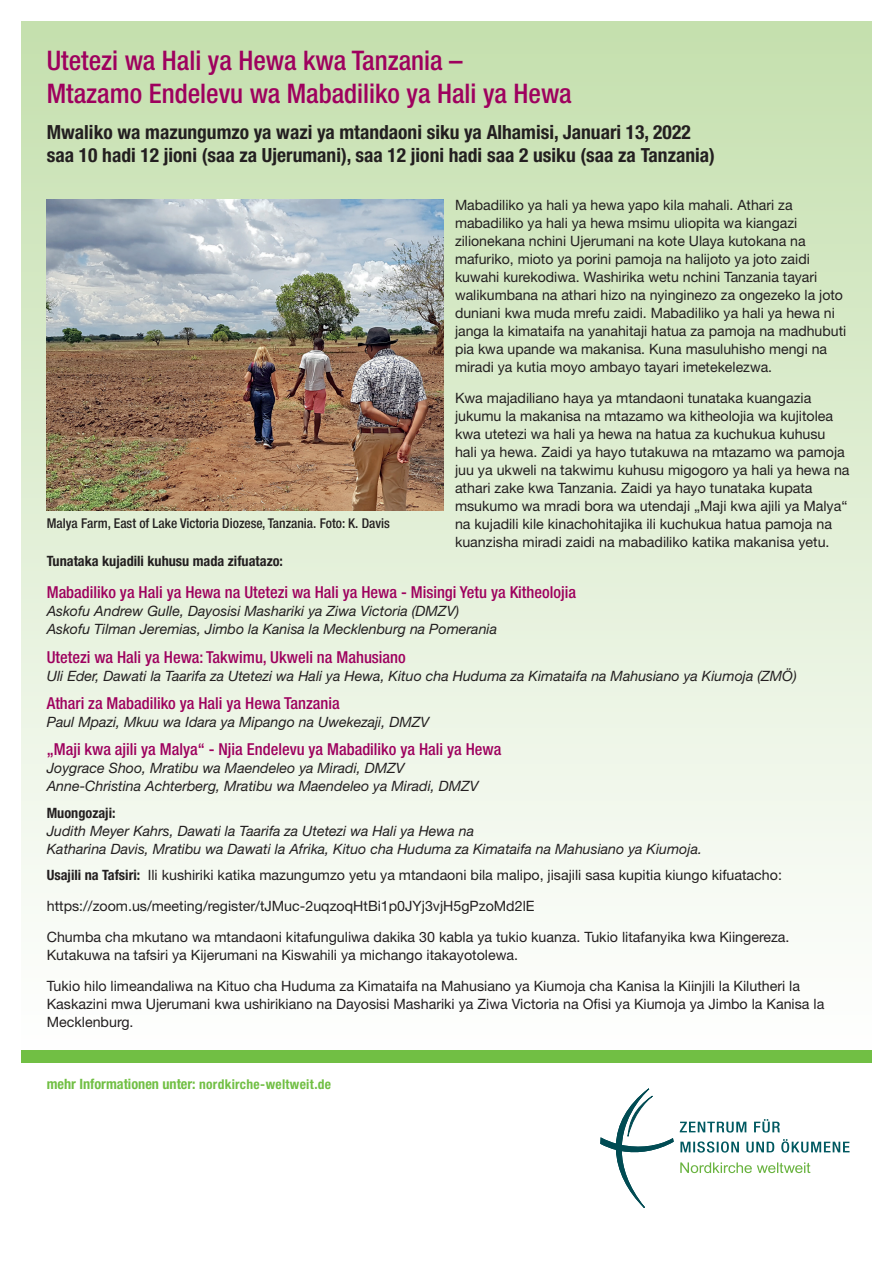
<style>
.page{position:relative;width:893px;height:1263px;background:#fff}
.page>*{position:absolute;margin:0;border:0;box-sizing:border-box;transform-origin:0 0}
.t1{font:500 condensed 27px/32.4px "Helvetica Neue LT Pro";color:#9e015e}
.t2{font:700 condensed 19.5px/23.4px "Helvetica Neue LT Pro";color:#231f20}
.t3{font:500 condensed 16.5px "Helvetica Neue LT Pro";color:#9e015e}
.t4{font:14.25px/18px "Helvetica Neue LT Pro";color:#231f20}
.t5{font:italic 14.25px/18px "Helvetica Neue LT Pro";color:#231f20}
.t6{font:700 condensed 14.25px "Helvetica Neue LT Pro";color:#231f20}
.t7{font:700 condensed 14.25px "Helvetica Neue LT Pro";color:#71bf44}
.t8{font:500 condensed 13.5px "Helvetica Neue LT Pro";color:#231f20}
.s1{font-weight:700;font-stretch:condensed}
.s2{font-size:13.5px}
</style>
<div class="page">
<div style="left:21px;top:1050px;width:851px;height:13px;background:#71bf44"></div>
<svg style="left:600px;top:1089px;width:74px;height:119px"></svg>
<svg style="left:680px;top:1139px;width:169px;height:13px"></svg>
<svg style="left:680px;top:1119px;width:100px;height:13px"></svg>
<svg style="left:680px;top:1162px;width:130px;height:11px"></svg>
<div style="left:21px;top:21px;width:851px;height:1029px;background:linear-gradient(to bottom,#c5e0ae,#fff)"></div>
<img style="left:47px;top:200px;width:397px;height:310px">
<h1 class="t1" style="left:47px;top:44px;width:526px">Utetezi wa Hali ya Hewa kwa Tanzania –<br>Mtazamo Endelevu wa Mabadiliko ya Hali ya Hewa</h1>
<h2 class="t2" style="left:47px;top:120px;width:670px">Mwaliko wa mazungumzo ya wazi ya mtandaoni siku ya Alhamisi, Januari 13, 2022 saa 10 hadi 12 jioni (saa za Ujerumani), saa 12 jioni hadi saa 2 usiku (saa za Tanzania)</h2>
<p class="t8" style="left:47px;top:516px;width:345px">Malya Farm, East of Lake Victoria Diozese, Tanzania. Foto: K. Davis</p>
<p class="t4" style="left:455px;top:196px;width:393px">Mabadiliko ya hali ya hewa yapo kila mahali. Athari za mabadiliko ya hali ya hewa msimu uliopita wa kiangazi zilionekana nchini Ujerumani na kote Ulaya kutokana na mafuriko, mioto ya porini pamoja na halijoto ya joto zaidi kuwahi kurekodiwa. Washirika wetu nchini Tanzania tayari walikumbana na athari hizo na nyinginezo za ongezeko la joto duniani kwa muda mrefu zaidi. Mabadiliko ya hali ya hewa ni janga la kimataifa na yanahitaji hatua za pamoja na madhubuti pia kwa upande wa makanisa. Kuna masuluhisho mengi na miradi ya kutia moyo ambayo tayari imetekelezwa.</p>
<p class="t4" style="left:455px;top:388px;width:396px">Kwa majadiliano haya ya mtandaoni tunataka kuangazia jukumu la makanisa na mtazamo wa kitheolojia wa kujitolea kwa utetezi wa hali ya hewa na hatua za kuchukua kuhusu hali ya hewa. Zaidi ya hayo tutakuwa na mtazamo wa pamoja juu ya ukweli na takwimu kuhusu migogoro ya hali ya hewa na athari zake kwa Tanzania. Zaidi ya hayo tunataka kupata msukumo wa mradi bora wa utendaji „Maji kwa ajili ya Malya“ na kujadili kile kinachohitajika ili kuchukua hatua pamoja na kuanzisha miradi zaidi na mabadiliko katika makanisa yetu.</p>
<p class="t6" style="left:47px;top:552px;width:238px">Tunataka kujadili kuhusu mada zifuatazo:</p>
<p class="t3" style="left:47px;top:583px;width:531px">Mabadiliko ya Hali ya Hewa na Utetezi wa Hali ya Hewa - Misingi Yetu ya Kitheolojia</p>
<p class="t5" style="left:47px;top:602px;width:452px">Askofu Andrew Gulle, Dayosisi Mashariki ya Ziwa Victoria (DMZV)<br>Askofu Tilman Jeremias, Jimbo la Kanisa la Mecklenburg na Pomerania</p>
<p class="t3" style="left:47px;top:647px;width:361px">Utetezi wa Hali ya Hewa: Takwimu, Ukweli na Mahusiano</p>
<p class="t5" style="left:47px;top:666px;width:751px">Uli Eder, Dawati la Taarifa za Utetezi wa Hali ya Hewa, Kituo cha Huduma za Kimataifa na Mahusiano ya Kiumoja (ZMÖ)</p>
<p class="t3" style="left:47px;top:693px;width:294px">Athari za Mabadiliko ya Hali ya Hewa Tanzania</p>
<p class="t5" style="left:47px;top:713px;width:384px">Paul Mpazi, Mkuu wa Idara ya Mipango na Uwekezaji, DMZV</p>
<p class="t3" style="left:47px;top:740px;width:456px">„Maji kwa ajili ya Malya“ - Njia Endelevu ya Mabadiliko ya Hali ya Hewa</p>
<p class="t5" style="left:47px;top:759px;width:433px">Joygrace Shoo, Mratibu wa Maendeleo ya Miradi, DMZV<br>Anne-Christina Achterberg, Mratibu wa Maendeleo ya Miradi, DMZV</p>
<p class="t6" style="left:47px;top:804px;width:70px">Muongozaji:</p>
<p class="t5" style="left:47px;top:821px;width:657px">Judith Meyer Kahrs, Dawati la Taarifa za Utetezi wa Hali ya Hewa na<br>Katharina Davis, Mratibu wa Dawati la Afrika, Kituo cha Huduma za Kimataifa na Mahusiano ya Kiumoja.</p>
<p class="t4" style="left:47px;top:859px;width:744px;line-height:30.8px"><span class="s1">Usajili na Tafsiri:</span> Ili kushiriki katika mazungumzo yetu ya mtandaoni bila malipo, jisajili sasa kupitia kiungo kifuatacho: https://zoom.us/meeting/register/tJMuc-2uqzoqHtBi1p0JYj3vjH5gPzoMd2lE<br>Chumba cha mkutano wa mtandaoni kitafunguliwa dakika 30 kabla ya tukio kuanza. Tukio litafanyika kwa Kiingereza.</p>
<p class="t4" style="left:47px;top:939px;width:755px;line-height:30.8px">Kutakuwa na tafsiri ya Kijerumani na Kiswahili ya michango itakayotolewa.<br>Tukio hilo limeandaliwa na Kituo cha Huduma za Kimataifa na Mahusiano ya Kiumoja cha Kanisa la Kiinjili la Kilutheri la</p>
<p class="t4" style="left:47px;top:994px;width:779px">Kaskazini mwa Ujerumani kwa ushirikiano na Dayosisi Mashariki ya Ziwa Victoria na Ofisi ya Kiumoja ya Jimbo la Kanisa la<br>Mecklenburg.</p>
<p class="t7" style="left:47px;top:1075px;width:286px">mehr Informationen unter: <span class="s2">nordkirche-weltweit.de</span></p>
</div>
